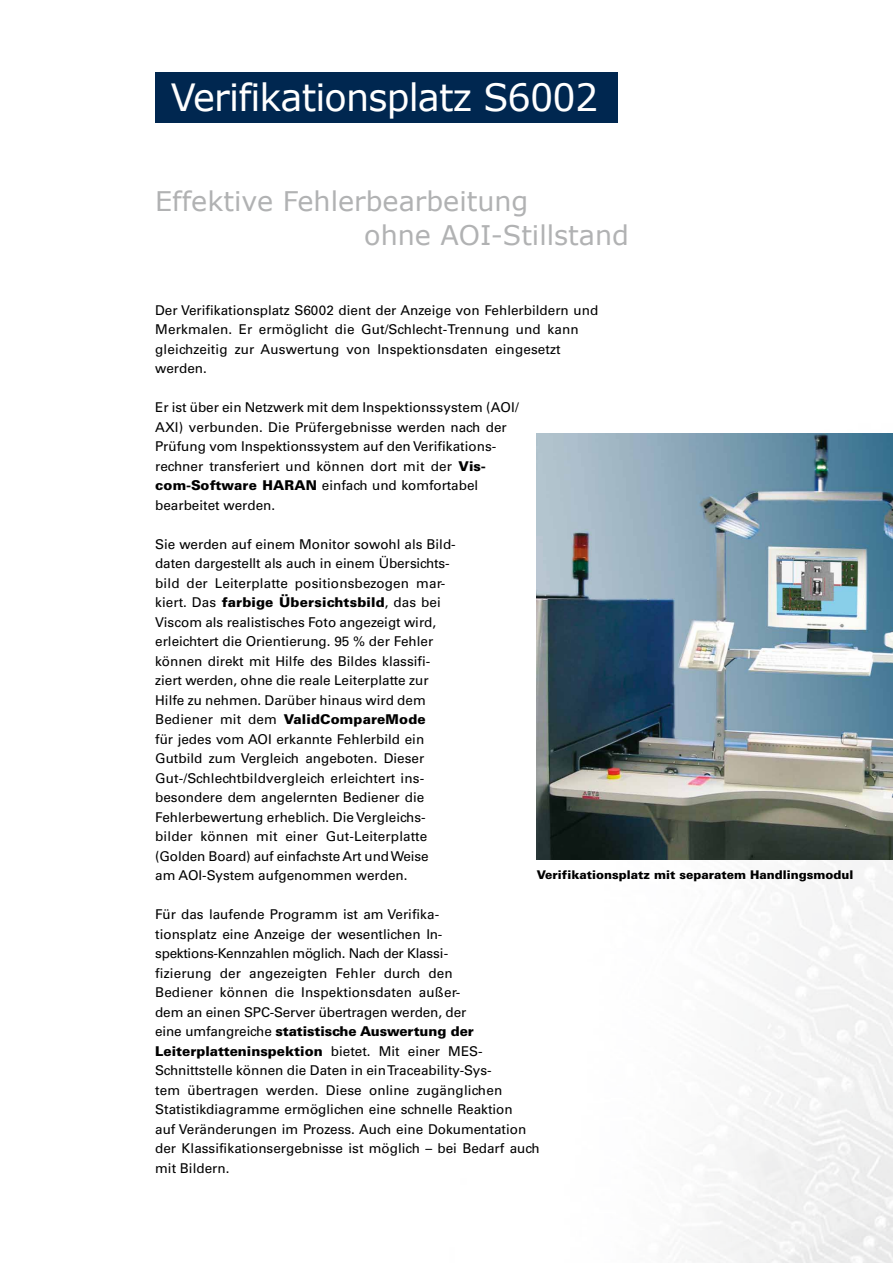
<style>
.page{position:relative;width:893px;height:1263px;background:#fff}
.page>*{position:absolute;margin:0;border:0;box-sizing:border-box;transform-origin:0 0}
._02_Headline_Negativ{font:37.5px "Verdana";letter-spacing:-.02em;color:#fff}
._01_Headline_Innen{font:27px/34.5px "Verdana";color:#b1b2b3}
._03_Fließtext{font:13.5px/19.5px "Univers";color:#000}
._05_Bildunterschrift{font:900 12px "Univers";color:#000}
.s1{font-weight:900}
</style>
<div class="page">
<img style="left:536px;top:433px;width:357px;height:830px">
<div style="left:155px;top:72px;width:463px;height:51px;background:#002750"></div>
<img style="left:537px;top:434px;width:356px;height:425px">
<p class="_02_Headline_Negativ" style="left:171px;top:72px;width:429px">Verifikationsplatz S6002</p>
<p class="_01_Headline_Innen" style="left:364px;top:183px;width:266px;text-indent:-209px">Effektive Fehlerbearbeitung<br>ohne AOI-Stillstand</p>
<p class="_03_Fließtext" style="left:155px;top:300px;width:445px">Der Verifikationsplatz S6002 dient der Anzeige von Fehlerbildern und Merkmalen. Er ermöglicht die Gut/Schlecht-Trennung und kann gleichzeitig zur Auswertung von Inspektionsdaten eingesetzt werden.</p>
<p class="_03_Fließtext" style="left:155px;top:398px;width:365px">Er ist über ein Netzwerk mit dem Inspektionssystem (AOI/ AXI) verbunden. Die Prüfergebnisse werden nach der Prüfung vom Inspektionssystem auf den Verifikations&shy;rechner transferiert und können dort mit der <span class="s1">Vis&shy;com-Software HARAN</span> einfach und komfortabel bearbeitet werden.</p>
<p class="_03_Fließtext" style="left:155px;top:534px;width:302px">Sie werden auf einem Monitor sowohl als Bild&shy;daten dargestellt als auch in einem Übersichts&shy;bild der Leiterplatte positionsbezogen mar&shy;kiert. Das <span class="s1">farbige Übersichtsbild</span>, das bei Viscom als realistisches Foto angezeigt wird, erleichtert die Orientierung. 95 % der Fehler können direkt mit Hilfe des Bildes klassifi&shy;ziert werden, ohne die reale Leiterplatte zur Hilfe zu nehmen. Darüber hinaus wird dem Bediener mit dem <span class="s1">ValidCompareMode<br></span>für jedes vom AOI erkannte Fehlerbild ein Gutbild zum Vergleich angeboten. Dieser Gut-/Schlechtbildvergleich erleichtert ins&shy;besondere dem angelernten Bediener die Fehlerbewertung erheblich. Die Vergleichs&shy;bilder können mit einer Gut-Leiterplatte (Golden Board) auf einfachste Art und Weise<br>am AOI-System aufgenommen werden.</p>
<p class="_03_Fließtext" style="left:155px;top:905px;width:386px">Für das laufende Programm ist am Verifika-<br>tionsplatz eine Anzeige der wesentlichen In&shy;spektions-Kennzahlen möglich. Nach der Klassi-<br>fizierung der angezeigten Fehler durch den<br>Bediener können die Inspektionsdaten außer-<br>dem an einen SPC-Server übertragen werden, der<br>eine umfangreiche <span class="s1">statistische Auswertung der Leiterplatteninspektion</span> bietet. Mit einer MES-Schnittstelle können die Daten in ein Traceability-Sys-<br>tem übertragen werden. Diese online zugänglichen Statistikdiagramme ermöglichen eine schnelle Reaktion<br>auf Veränderungen im Prozess. Auch eine Dokumentation der Klassifikationsergebnisse ist möglich – bei Bedarf auch mit Bildern.</p>
<p class="_05_Bildunterschrift" style="left:537px;top:867px;width:318px">Verifikationsplatz mit separatem Handlingsmodul</p>
</div>
